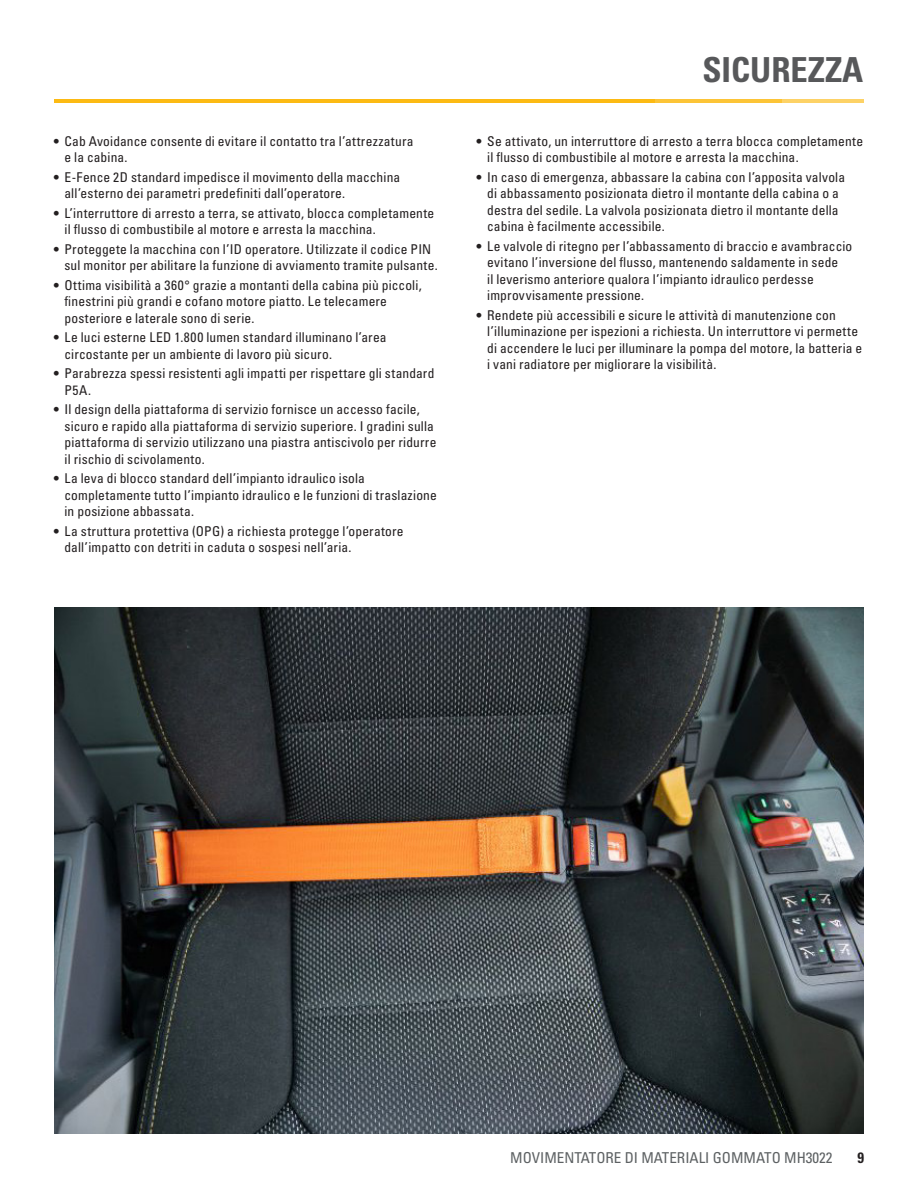
<style>
.page{position:relative;width:918px;height:1188px;background:#fff}
.page>*{position:absolute;margin:0;border:0;box-sizing:border-box;transform-origin:0 0}
.t1{font:34.5px "Univers LTCYR 67 Bold Cond";color:#57585a}
.t2{font:condensed 15px "Univers LTCYR 57";color:#5d6163}
.t3{font:15px "Univers LTCYR 67 Bold Cond";color:#231f20}
.t4{font:condensed 13.5px/16.5px "Univers LTCYR 57";letter-spacing:.015em;color:#231f20}
</style>
<div class="page">
<hr style="left:54px;top:99px;width:601px;height:4px;background:#fcba13">
<hr style="left:654px;top:99px;width:128px;height:4px;background:#fcc437">
<hr style="left:782px;top:99px;width:81px;height:4px;background:#fdd266">
<img style="left:54px;top:608px;width:809px;height:526px">
<p class="t4" style="left:65px;top:132px;width:351px;text-indent:-11px">• Cab Avoidance consente di evitare il contatto tra l’attrezzatura e la cabina.</p>
<p class="t4" style="left:65px;top:168px;width:337px;text-indent:-11px">• E-Fence 2D standard impedisce il movimento della macchina all’esterno dei parametri predefiniti dall’operatore.</p>
<p class="t4" style="left:65px;top:204px;width:371px;text-indent:-11px">• L’interruttore di arresto a terra, se attivato, blocca completamente il flusso di combustibile al motore e arresta la macchina.</p>
<p class="t4" style="left:65px;top:240px;width:375px;text-indent:-11px">• Proteggete la macchina con l’ID operatore. Utilizzate il codice PIN sul monitor per abilitare la funzione di avviamento tramite pulsante.</p>
<p class="t4" style="left:65px;top:276px;width:359px;text-indent:-11px">• Ottima visibilità a 360° grazie a montanti della cabina più piccoli, finestrini più grandi e cofano motore piatto. Le telecamere posteriore e laterale sono di serie.</p>
<p class="t4" style="left:65px;top:329px;width:324px;text-indent:-11px">• Le luci esterne LED 1.800 lumen standard illuminano l’area circostante per un ambiente di lavoro più sicuro.</p>
<p class="t4" style="left:65px;top:365px;width:372px;text-indent:-11px">• Parabrezza spessi resistenti agli impatti per rispettare gli standard<br>P5A.</p>
<p class="t4" style="left:65px;top:401px;width:373px;text-indent:-11px">• Il design della piattaforma di servizio fornisce un accesso facile, sicuro e rapido alla piattaforma di servizio superiore. I gradini sulla piattaforma di servizio utilizzano una piastra antiscivolo per ridurre il rischio di scivolamento.</p>
<p class="t4" style="left:65px;top:470px;width:374px;text-indent:-11px">• La leva di blocco standard dell’impianto idraulico isola completamente tutto l’impianto idraulico e le funzioni di traslazione in posizione abbassata.</p>
<p class="t4" style="left:65px;top:522px;width:341px;text-indent:-11px">• La struttura protettiva (OPG) a richiesta protegge l’operatore dall’impatto con detriti in caduta o sospesi nell’aria.</p>
<h1 class="t1" style="left:702px;top:48px;width:163px">SICUREZZA</h1>
<p class="t4" style="left:487px;top:132px;width:377px;text-indent:-11px">• Se attivato, un interruttore di arresto a terra blocca completamente il flusso di combustibile al motore e arresta la macchina.</p>
<p class="t4" style="left:487px;top:168px;width:359px;text-indent:-11px">• In caso di emergenza, abbassare la cabina con l’apposita valvola di abbassamento posizionata dietro il montante della cabina o a destra del sedile. La valvola posizionata dietro il montante della cabina è facilmente accessibile.</p>
<p class="t4" style="left:487px;top:237px;width:367px;text-indent:-11px">• Le valvole di ritegno per l’abbassamento di braccio e avambraccio evitano l’inversione del flusso, mantenendo saldamente in sede<br>il leverismo anteriore qualora l’impianto idraulico perdesse improvvisamente pressione.</p>
<p class="t4" style="left:487px;top:306px;width:377px;text-indent:-11px">• Rendete più accessibili e sicure le attività di manutenzione con l’illuminazione per ispezioni a richiesta. Un interruttore vi permette di accendere le luci per illuminare la pompa del motore, la batteria e i vani radiatore per migliorare la visibilità.</p>
<p class="t2" style="left:510px;top:1148px;width:324px">MOVIMENTATORE DI MATERIALI GOMMATO MH3022</p>
<p class="t3" style="left:857px;top:1148px;width:8px">9</p>
</div>
